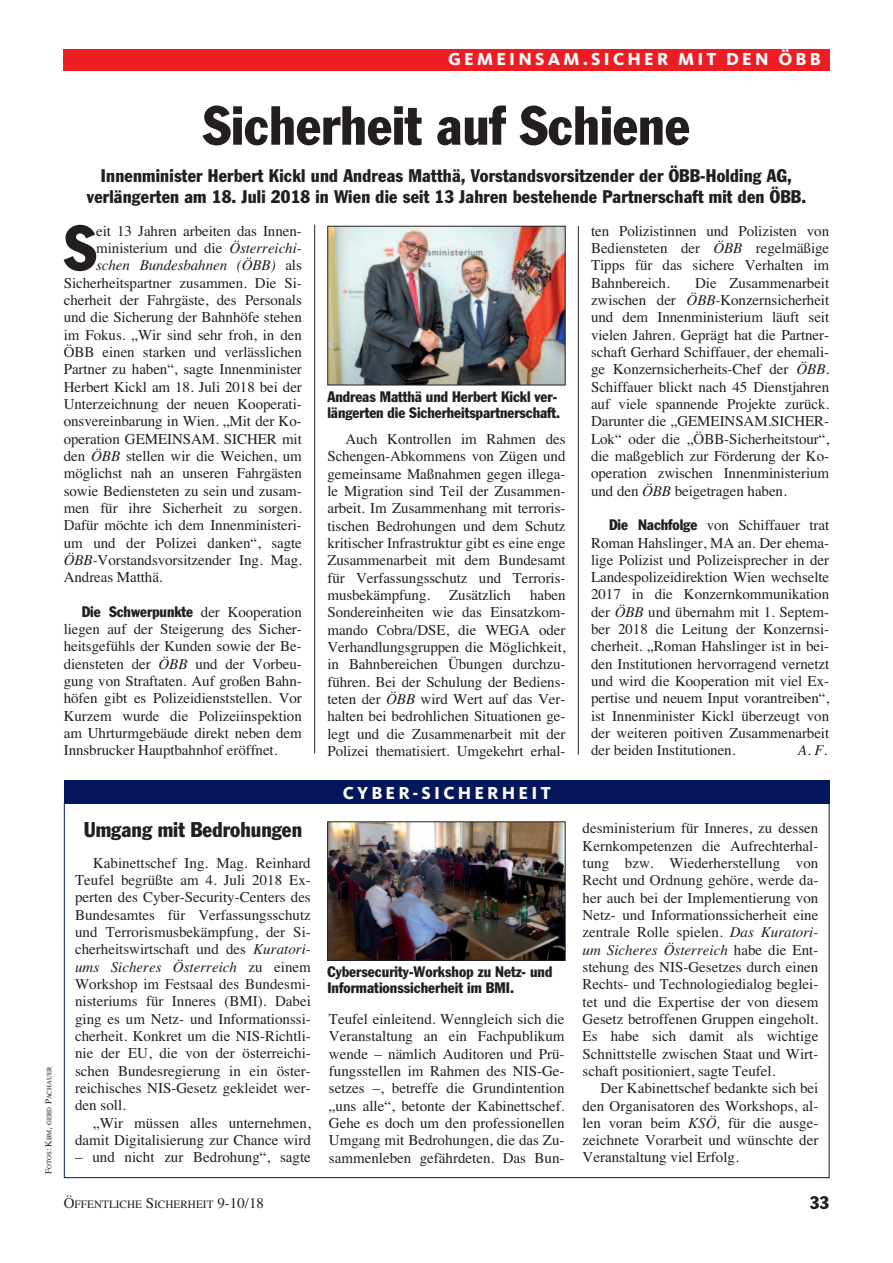
<style>
.page{position:relative;width:893px;height:1263px;background:#fff}
.page>*{position:absolute;margin:0;border:0;box-sizing:border-box;transform-origin:0 0}
.t1{font:condensed 62.7px "Franklin Gothic";color:#231f20}
.t2{font:condensed 54px "Franklin Gothic";color:#231f20}
.t3{font:condensed 21px "Franklin Gothic";color:#231f20}
.t4{font:condensed 18px/21.6px "Franklin Gothic";letter-spacing:.01em;color:#231f20;text-align:center}
.t5{font:800 18px "Kievit";letter-spacing:.175em;color:#fff}
.t6{font:15px/17.4px "Times";letter-spacing:-.005em;color:#231f20;text-align:justify}
.t7{font:condensed 15px/15.8px "Franklin Gothic";letter-spacing:-.005em;color:#231f20}
.t8{font:italic 15px "Times";letter-spacing:-.005em;color:#231f20}
.t9{font:11.25px "Times";color:#231f20}
.t10{font:6.75px "Times";color:#231f20}
.s1{font-style:italic}
.s2{font-style:normal}
.s3{font-family:"Times";font-stretch:normal}
.s4{font-family:"Franklin Gothic";font-stretch:condensed}
.s5{font-size:9px}
.s6{font-size:15px}
</style>
<div class="page">
<hr style="left:314px;top:225px;width:1px;height:528px;background:#231f20">
<hr style="left:578px;top:226px;width:1px;height:528px;background:#231f20">
<div style="left:64px;top:49px;width:765px;height:21px;background:#ee1d23"></div>
<img style="left:329px;top:228px;width:235px;height:155px">
<div style="left:327px;top:226px;width:239px;height:159px;border:1px solid #231f20"></div>
<div style="left:64px;top:781px;width:765px;height:23px;background:#04175c"></div>
<img style="left:329px;top:823px;width:234px;height:136px">
<div style="left:327px;top:821px;width:238px;height:140px;border:1px solid #231f20"></div>
<p class="t5" style="left:448px;top:53px;width:374px">GEMEINSAM.SICHER MIT DEN ÖBB</p>
<h2 class="t2" style="left:203px;top:106px;width:488px">Sicherheit auf Schiene</h2>
<p class="t4" style="left:87px;top:166px;width:721px">Innenminister Herbert Kickl und Andreas Matthä, Vorstandsvorsitzender der ÖBB-Holding AG, verlängerten am 18. Juli 2018 in Wien die seit 13 Jahren bestehende Partnerschaft mit den ÖBB.</p>
<h1 class="t1" style="left:64px;top:226px;width:34px">S</h1>
<p class="t6" style="left:96px;top:222px;width:207px">eit 13 Jahren arbeiten das Innen-</p>
<p class="t6" style="left:96px;top:239px;width:207px">ministerium und die <span class="s1">Österreichi-</span></p>
<p class="t8" style="left:96px;top:256px;width:207px">schen Bundesbahnen (ÖBB) <span class="s2">als</span></p>
<p class="t6" style="left:64px;top:274px;width:240px">Sicherheitspartner zusammen. Die Si-</p>
<p class="t6" style="left:64px;top:291px;width:240px">cherheit der Fahrgäste, des Personals</p>
<p class="t6" style="left:64px;top:308px;width:240px">und die Sicherung der Bahnhöfe stehen</p>
<p class="t6" style="left:64px;top:326px;width:240px">im Fokus. „Wir sind sehr froh, in den</p>
<p class="t6" style="left:64px;top:343px;width:240px">ÖBB einen starken und verlässlichen</p>
<p class="t6" style="left:64px;top:360px;width:240px">Partner zu haben“, sagte Innenminister</p>
<p class="t6" style="left:64px;top:378px;width:240px">Herbert Kickl am 18. Juli 2018 bei der</p>
<p class="t6" style="left:64px;top:395px;width:240px">Unterzeichnung der neuen Kooperati-</p>
<p class="t6" style="left:64px;top:412px;width:240px">onsvereinbarung in Wien. „Mit der Ko-</p>
<p class="t6" style="left:64px;top:430px;width:240px">operation GEMEINSAM. SICHER mit</p>
<p class="t6" style="left:64px;top:447px;width:240px">den <span class="s1">ÖBB</span> stellen wir die Weichen, um</p>
<p class="t6" style="left:64px;top:464px;width:240px">möglichst nah an unseren Fahrgästen</p>
<p class="t6" style="left:64px;top:482px;width:240px">sowie Bediensteten zu sein und zusam-</p>
<p class="t6" style="left:64px;top:499px;width:240px">men für ihre Sicherheit zu sorgen.</p>
<p class="t6" style="left:64px;top:516px;width:240px">Dafür möchte ich dem Innenministeri-</p>
<p class="t6" style="left:64px;top:534px;width:240px">um und der Polizei danken“, sagte</p>
<p class="t6" style="left:64px;top:551px;width:240px"><span class="s1">ÖBB-</span>Vorstandsvorsitzender Ing. Mag.</p>
<p class="t6" style="left:64px;top:568px;width:100px">Andreas Matthä.</p>
<p class="t7" style="left:82px;top:605px;width:222px">Die Schwerpunkte <span class="s3">der Kooperation</span></p>
<p class="t6" style="left:64px;top:620px;width:240px">liegen auf der Steigerung des Sicher&shy;heitsgefühls der Kunden sowie der Be&shy;diensteten der <span class="s1">ÖBB</span> und der Vorbeu&shy;gung von Straftaten. Auf großen Bahn&shy;höfen gibt es Polizeidienststellen. Vor Kurzem wurde die Polizeiinspektion am Uhrturmgebäude direkt neben dem Innsbrucker Hauptbahnhof eröffnet.</p>
<p class="t7" style="left:327px;top:390px;width:234px">Andreas Matthä und Herbert Kickl ver&shy;längerten die Sicherheitspartnerschaft.</p>
<p class="t6" style="left:327px;top:430px;width:240px;text-indent:18px">Auch Kontrollen im Rahmen des Schengen-Abkommens von Zügen und gemeinsame Maßnahmen gegen illega&shy;le Migration sind Teil der Zusammen&shy;arbeit. Im Zusammenhang mit terroris&shy;tischen Bedrohungen und dem Schutz kritischer Infrastruktur gibt es eine enge Zusammenarbeit mit dem Bundesamt für Verfassungsschutz und Terroris&shy;musbekämpfung.</p>
<p class="t6" style="left:449px;top:586px;width:63px">Zusätzlich</p>
<p class="t6" style="left:327px;top:586px;width:240px;text-indent:203px">haben Sondereinheiten wie das Einsatzkom&shy;mando Cobra/DSE, die WEGA oder Verhandlungsgruppen die Möglichkeit, in Bahnbereichen Übungen durchzu&shy;führen. Bei der Schulung der Bediens&shy;teten der <span class="s1">ÖBB</span> wird Wert auf das Ver&shy;halten bei bedrohlichen Situationen ge&shy;legt und die Zusammenarbeit mit der Polizei thematisiert. Umgekehrt erhal-</p>
<p class="t6" style="left:591px;top:222px;width:240px">ten Polizistinnen und Polizisten von Bediensteten der <span class="s1">ÖBB</span> regelmäßige Tipps für das sichere Verhalten im Bahnbereich.</p>
<p class="t6" style="left:591px;top:274px;width:240px;text-indent:104px">Die Zusammenarbeit zwischen der <span class="s1">ÖBB-</span>Konzernsicherheit und dem Innenministerium läuft seit vielen Jahren. Geprägt hat die Partner&shy;schaft Gerhard Schiffauer, der ehemali&shy;ge Konzernsicherheits-Chef der <span class="s1">ÖBB.<br></span>Schiffauer blickt nach 45 Dienstjahren auf viele spannende Projekte zurück.<br>Darunter die „GEMEINSAM.SICHER-Lok“ oder die „ÖBB-Sicherheitstour“, die maßgeblich zur Förderung der Ko&shy;operation zwischen Innenministerium und den <span class="s1">ÖBB</span> beigetragen haben.</p>
<p class="t6" style="left:591px;top:516px;width:240px;text-indent:18px"><span class="s4">Die Nachfolge</span> von Schiffauer trat Roman Hahslinger, MA an. Der ehema&shy;lige Polizist und Polizeisprecher in der Landespolizeidirektion Wien wechselte 2017 in die Konzernkommunikation der <span class="s1">ÖBB</span> und übernahm mit 1. Septem&shy;ber 2018 die Leitung der Konzernsi&shy;cherheit. „Roman Hahslinger ist in bei&shy;den Institutionen hervorragend vernetzt und wird die Kooperation mit viel Ex&shy;pertise und neuem Input vorantreiben“, ist Innenminister Kickl überzeugt von der weiteren poitiven Zusammenarbeit der beiden Institutionen.</p>
<p class="t8" style="left:798px;top:741px;width:31px">A. F.</p>
<p class="t10" style="left:45px;top:1174px;width:109px;rotate:-90deg"><span class="s5">F</span>OTOS<span class="s5">: K</span>BM<span class="s5">,</span> GERD <span class="s5">P</span>ACHAUER</p>
<h3 class="t3" style="left:84px;top:822px;width:220px">Umgang mit Bedrohungen</h3>
<p class="t6" style="left:75px;top:854px;width:237px;text-indent:18px">Kabinettschef Ing. Mag. Reinhard Teufel begrüßte am 4. Juli 2018 Ex&shy;perten des Cyber-Security-Centers des Bundesamtes für Verfassungsschutz und Terrorismusbekämpfung, der Si&shy;cherheitswirtschaft und des <span class="s1">Kuratori&shy;ums Sicheres Österreich</span> zu einem Workshop im Festsaal des Bundesmi&shy;nisteriums für Inneres (BMI). Dabei ging es um Netz- und Informationssi&shy;cherheit. Konkret um die NIS-Richtli&shy;nie der EU, die von der österreichi&shy;schen Bundesregierung in ein öster&shy;reichisches NIS-Gesetz gekleidet wer&shy;den soll.</p>
<p class="t6" style="left:75px;top:1114px;width:237px;text-align:right">„Wir müssen alles unternehmen, damit Digitalisierung zur Chance wird</p>
<p class="t6" style="left:75px;top:1148px;width:237px">– und nicht zur Bedrohung“, sagte</p>
<p class="t5" style="left:343px;top:787px;width:209px">CYBER-SICHERHEIT</p>
<p class="t7" style="left:327px;top:965px;width:227px">Cybersecurity-Workshop zu Netz- und<br>Informationssicherheit im BMI.</p>
<p class="t6" style="left:329px;top:1010px;width:237px">Teufel einleitend. Wenngleich sich die Veranstaltung an ein Fachpublikum wende – nämlich Auditoren und Prü&shy;fungsstellen im Rahmen des NIS-Ge&shy;setzes –, betreffe die Grundintention „uns alle“, betonte der Kabinettschef.<br>Gehe es doch um den professionellen Umgang mit Bedrohungen, die das Zu&shy;sammenleben gefährdeten. Das Bun-</p>
<p class="t6" style="left:583px;top:819px;width:237px">desministerium für Inneres, zu dessen Kernkompetenzen die Aufrechterhal&shy;tung bzw. Wiederherstellung von Recht und Ordnung gehöre, werde da&shy;her auch bei der Implementierung von Netz- und Informationssicherheit eine zentrale Rolle spielen. <span class="s1">Das Kuratori&shy;um Sicheres Österreich</span> habe die Ent&shy;stehung des NIS-Gesetzes durch einen Rechts- und Technologiedialog beglei&shy;tet und die Expertise der von diesem Gesetz betroffenen Gruppen eingeholt.<br>Es habe sich damit als wichtige Schnittstelle zwischen Staat und Wirt&shy;schaft positioniert, sagte Teufel.</p>
<p class="t6" style="left:583px;top:1079px;width:237px;text-indent:18px">Der Kabinettschef bedankte sich bei den Organisatoren des Workshops, al&shy;len voran beim <span class="s1">KSÖ,</span> für die ausge&shy;zeichnete Vorarbeit und wünschte der Veranstaltung viel Erfolg.</p>
<p class="t9" style="left:64px;top:1198px;width:202px"><span class="s6">Ö</span>FFENTLICHE <span class="s6">S</span>ICHERHEIT <span class="s6">9-10/18</span></p>
<p class="t4" style="left:810px;top:1193px;width:21px">33</p>
</div>
